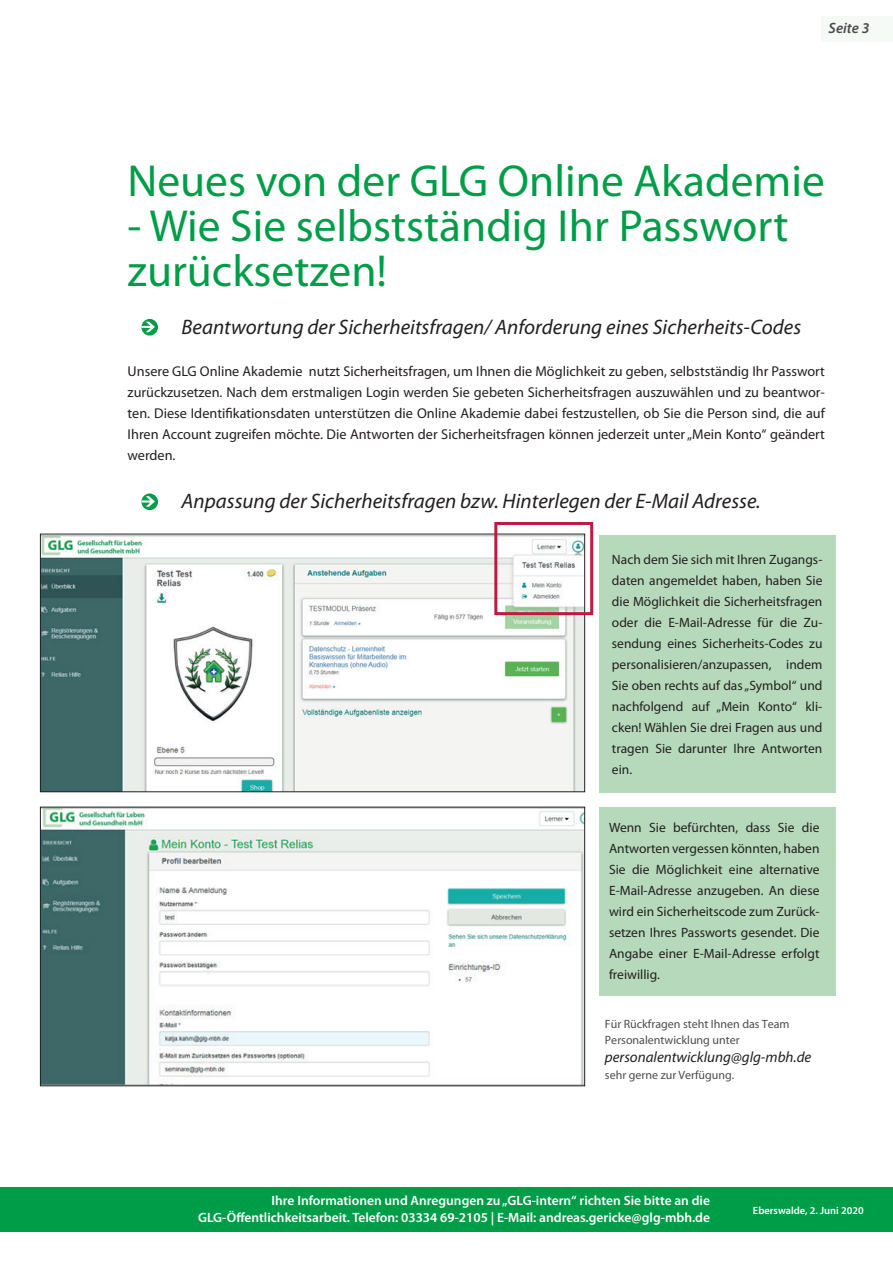
<style>
.page{position:relative;width:893px;height:1263px;background:#fff}
.page>*{position:absolute;margin:0;border:0;box-sizing:border-box;transform-origin:0 0}
.t1{font:45px/45px "Myriad Pro";color:#009d48}
.t2{font:italic 21px "Myriad Pro";color:#231f20}
.t3{font:italic 15px "Myriad Pro";color:#231f20}
.t4{font:italic 600 15px "Myriad Pro";color:#4b4c4d}
.t5{font:14.25px/21px "Myriad Pro";color:#231f20;text-align:justify}
.t6{font:13.5px/21px "Myriad Pro";color:#231f20;text-align:justify}
.t7{font:600 13.5px/16.2px "Myriad Pro";color:#fff;text-align:right}
.t8{font:12px/16.5px "Myriad Pro";color:#4b4c4d}
.t9{font:600 10.5px "Myriad Pro";color:#fff}
</style>
<div class="page">
<div style="left:0;top:1188px;width:893px;height:44px;background:#009d48"></div>
<div style="left:822px;top:16px;width:71px;height:26px;background:#f6faf7"></div>
<div style="left:599px;top:535px;width:236px;height:257px;background:#b6d9bb"></div>
<div style="left:599px;top:807px;width:236px;height:189px;background:#b6d9bb"></div>
<img style="left:42px;top:536px;width:541px;height:254px">
<div style="left:40px;top:534px;width:545px;height:258px;border:1px solid #231f20"></div>
<div style="left:494px;top:522px;width:99px;height:93px;border:3px solid #bd1a44"></div>
<img style="left:42px;top:809px;width:541px;height:275px">
<div style="left:40px;top:807px;width:545px;height:279px;border:1px solid #231f20"></div>
<svg style="left:141px;top:319px;width:17px;height:17px"></svg>
<svg style="left:141px;top:322px;width:14px;height:10px"></svg>
<svg style="left:141px;top:493px;width:17px;height:17px"></svg>
<svg style="left:141px;top:496px;width:14px;height:11px"></svg>
<p class="t4" style="left:828px;top:19px;width:43px">Seite 3</p>
<h1 class="t1" style="left:128px;top:158px;width:699px">Neues von der GLG Online Akademie</h1>
<h1 class="t1" style="left:128px;top:203px;width:662px">- Wie Sie selbstständig Ihr Passwort zurücksetzen!</h1>
<h2 class="t2" style="left:182px;top:314px;width:621px">Beantwortung der Sicherheitsfragen/ Anforderung eines Sicherheits-Codes</h2>
<p class="t5" style="left:128px;top:361px;width:699px">Unsere GLG Online Akademie nutzt Sicherheitsfragen, um Ihnen die Möglichkeit zu geben, selbstständig Ihr Passwort zurückzusetzen. Nach dem erstmaligen Login werden Sie gebeten Sicherheitsfragen auszuwählen und zu beantwor&shy;ten. Diese Identifikationsdaten unterstützen die Online Akademie dabei festzustellen, ob Sie die Person sind, die auf Ihren Account zugreifen möchte. Die Antworten der Sicherheitsfragen können jederzeit unter „Mein Konto“ geändert werden.</p>
<h2 class="t2" style="left:182px;top:488px;width:581px">Anpassung der Sicherheitsfragen bzw. Hinterlegen der E-Mail Adresse.</h2>
<p class="t6" style="left:612px;top:548px;width:212px">Nach dem Sie sich mit Ihren Zugangs&shy;daten angemeldet haben, haben Sie die Möglichkeit die Sicherheitsfragen oder die E-Mail-Adresse für die Zu&shy;sendung eines Sicherheits-Codes zu personalisieren/anzupassen, indem Sie oben rechts auf das „Symbol“ und nachfolgend auf „Mein Konto“ kli&shy;cken! Wählen Sie drei Fragen aus und tragen Sie darunter Ihre Antworten ein.</p>
<p class="t6" style="left:609px;top:817px;width:212px">Wenn Sie befürchten, dass Sie die Antworten vergessen könnten, haben Sie die Möglichkeit eine alternative E-Mail-Adresse anzugeben. An diese wird ein Sicherheitscode zum Zurück&shy;setzen Ihres Passworts gesendet. Die Angabe einer E-Mail-Adresse erfolgt freiwillig.</p>
<p class="t8" style="left:605px;top:1015px;width:186px">Für Rückfragen steht Ihnen das Team<br>Personalentwicklung unter</p>
<p class="t3" style="left:605px;top:1048px;width:208px">personalentwicklung@glg-mbh.de</p>
<p class="t8" style="left:605px;top:1066px;width:131px">sehr gerne zur Verfügung.</p>
<p class="t7" style="left:198px;top:1192px;width:513px">Ihre Informationen und Anregungen zu „GLG-intern“ richten Sie bitte an die<br>GLG-Öffentlichkeitsarbeit. Telefon: 03334 69-2105 | E-Mail: andreas.gericke@glg-mbh.de</p>
<p class="t9" style="left:753px;top:1203px;width:112px">Eberswalde, 2. Juni 2020</p>
</div>
